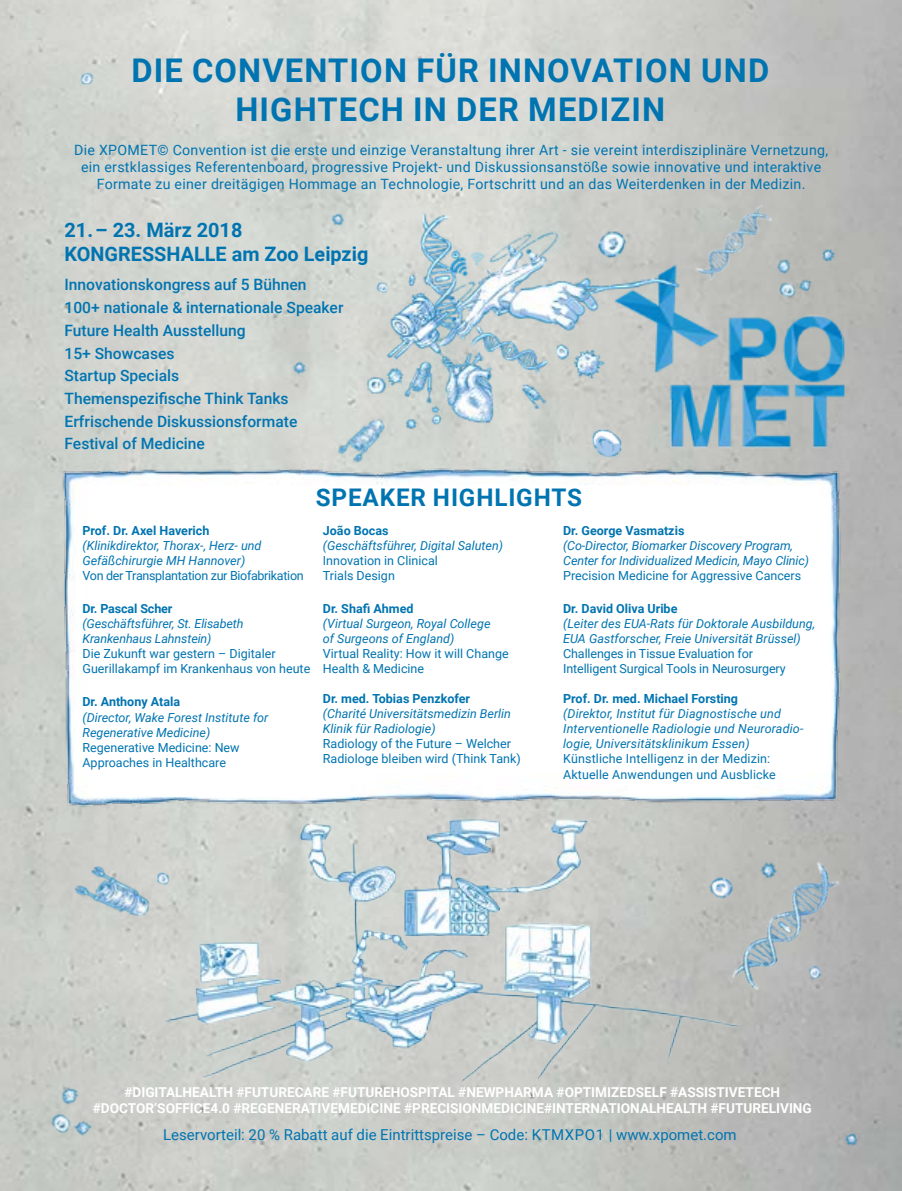
<style>
.page{position:relative;width:902px;height:1191px;background:#fff}
.page>*{position:absolute;margin:0;border:0;box-sizing:border-box;transform-origin:0 0}
.t1{font:700 32.7px/39.2px "Roboto";letter-spacing:.035em;color:#0074b1;text-align:center}
.t2{font:700 24.3px "Roboto";letter-spacing:.035em;color:#0074b1}
.t3{font:700 19.8px/24px "Roboto";color:#0074b1}
.t4{font:500 15.6px/22.6px "Roboto";color:#0074b1}
.t5{font:15px "Roboto";color:#0074b1}
.t6{font:14.25px/17.1px "Roboto";letter-spacing:.02em;color:#0074b1;text-align:center}
.t7{font:700 13.65px/16.4px "Roboto";color:#fff;text-align:center}
.t8{font:italic 12.45px/15px "Roboto";color:#0074b1}
.t9{font:12.45px/15px "Roboto";color:#0074b1}
.t10{font:700 12.45px "Roboto";color:#0074b1}
.t11{font:12.45px "Roboto";letter-spacing:-.025em;color:#0074b1}
</style>
<div class="page">
<img style="left:41px;top:462px;width:823px;height:346px">
<img style="left:327px;top:211px;width:21px;height:22px">
<img style="left:286px;top:357px;width:24px;height:26px">
<img style="left:147px;top:813px;width:658px;height:270px">
<img style="left:362px;top:184px;width:364px;height:252px">
<img style="left:816px;top:242px;width:27px;height:25px">
<img style="left:841px;top:1130px;width:21px;height:23px">
<img style="left:581px;top:424px;width:55px;height:40px">
<img style="left:663px;top:309px;width:181px;height:142px">
<img style="left:332px;top:409px;width:61px;height:61px">
<img style="left:68px;top:855px;width:91px;height:72px">
<img style="left:676px;top:193px;width:120px;height:104px">
<img style="left:694px;top:862px;width:24px;height:48px">
<img style="left:31px;top:1063px;width:89px;height:89px">
<img style="left:760px;top:252px;width:59px;height:55px">
<img style="left:373px;top:280px;width:14px;height:17px">
<img style="left:152px;top:867px;width:23px;height:23px">
<img style="left:75px;top:68px;width:20px;height:20px">
<img style="left:718px;top:840px;width:144px;height:175px">
<img style="left:801px;top:960px;width:26px;height:26px">
<h1 class="t1" style="left:131px;top:50px;width:639px">DIE CONVENTION FÜR INNOVATION UND<br>HIGHTECH IN DER MEDIZIN</h1>
<p class="t6" style="left:74px;top:141px;width:755px">Die XPOMET© Convention ist die erste und einzige Veranstaltung ihrer Art - sie vereint interdisziplinäre Vernetzung, ein erstklassiges Referentenboard, progressive Projekt- und Diskussionsanstöße sowie innovative und interaktive<br>Formate zu einer dreitägigen Hommage an Technologie, Fortschritt und an das Weiterdenken in der Medizin.</p>
<h3 class="t3" style="left:64px;top:217px;width:305px">21. – 23. März 2018<br>KONGRESSHALLE am Zoo Leipzig</h3>
<p class="t4" style="left:64px;top:273px;width:280px">Innovationskongress auf 5 Bühnen<br>100+ nationale &amp; internationale Speaker<br>Future Health Ausstellung<br>15+ Showcases<br>Startup Specials<br>Themenspezifische Think Tanks<br>Erfrischende Diskussionsformate<br>Festival of Medicine</p>
<p class="t10" style="left:82px;top:522px;width:128px">Prof. Dr. Axel Haverich</p>
<p class="t8" style="left:82px;top:538px;width:180px">(Klinikdirektor, Thorax-, Herz- und<br>Gefäßchirurgie MH Hannover)</p>
<p class="t11" style="left:82px;top:567px;width:223px">Von der Transplantation zur Biofabrikation</p>
<h2 class="t2" style="left:316px;top:480px;width:268px">SPEAKER HIGHLIGHTS</h2>
<p class="t10" style="left:323px;top:522px;width:67px">João Bocas</p>
<p class="t8" style="left:323px;top:538px;width:182px">(Geschäftsführer, Digital Saluten)</p>
<p class="t9" style="left:323px;top:553px;width:116px">Innovation in Clinical<br>Trials Design</p>
<p class="t10" style="left:563px;top:522px;width:123px">Dr. George Vasmatzis</p>
<p class="t8" style="left:563px;top:538px;width:247px">(Co-Director, Biomarker Discovery Program,<br>Center for Individualized Medicin, Mayo Clinic)</p>
<p class="t9" style="left:563px;top:568px;width:239px">Precision Medicine for Aggressive Cancers</p>
<p class="t10" style="left:82px;top:600px;width:91px">Dr. Pascal Scher</p>
<p class="t8" style="left:82px;top:616px;width:163px">(Geschäftsführer, St. Elisabeth<br>Krankenhaus Lahnstein)</p>
<p class="t9" style="left:82px;top:646px;width:229px">Die Zukunft war gestern – Digitaler<br>Guerillakampf im Krankenhaus von heute</p>
<p class="t10" style="left:82px;top:693px;width:99px">Dr. Anthony Atala</p>
<p class="t8" style="left:82px;top:709px;width:187px">(Director, Wake Forest Institute for<br>Regenerative Medicine)</p>
<p class="t9" style="left:82px;top:739px;width:159px">Regenerative Medicine: New<br>Approaches in Healthcare</p>
<p class="t10" style="left:323px;top:600px;width:92px">Dr. Shafi Ahmed</p>
<p class="t8" style="left:323px;top:616px;width:169px">(Virtual Surgeon, Royal College of Surgeons of England)</p>
<p class="t9" style="left:323px;top:646px;width:187px">Virtual Reality: How it will Change<br>Health &amp; Medicine</p>
<p class="t10" style="left:323px;top:690px;width:149px">Dr. med. Tobias Penzkofer</p>
<p class="t8" style="left:323px;top:706px;width:190px">(Charité Universitätsmedizin Berlin<br>Klinik für Radiologie)</p>
<p class="t9" style="left:323px;top:736px;width:199px">Radiology of the Future – Welcher<br>Radiologe bleiben wird (Think Tank)</p>
<p class="t10" style="left:563px;top:600px;width:116px">Dr. David Oliva Uribe</p>
<p class="t8" style="left:563px;top:616px;width:253px">(Leiter des EUA-Rats für Doktorale Ausbildung,<br>EUA Gastforscher, Freie Universität Brüssel)</p>
<p class="t9" style="left:563px;top:646px;width:224px">Challenges in Tissue Evaluation for<br>Intelligent Surgical Tools in Neurosurgery</p>
<p class="t10" style="left:563px;top:690px;width:176px">Prof. Dr. med. Michael Forsting</p>
<p class="t8" style="left:563px;top:706px;width:242px">(Direktor, Institut für Diagnostische und<br>Interventionelle Radiologie und Neuroradio&shy;logie, Universitätsklinikum Essen)</p>
<p class="t9" style="left:563px;top:751px;width:214px">Künstliche Intelligenz in der Medizin:<br>Aktuelle Anwendungen und Ausblicke</p>
<p class="t7" style="left:93px;top:1083px;width:720px">#DIGITALHEALTH #FUTURECARE #FUTUREHOSPITAL #NEWPHARMA #OPTIMIZEDSELF #ASSISTIVETECH #DOCTOR’SOFFICE4.0 #REGENERATIVEMEDICINE #PRECISIONMEDICINE#INTERNATIONALHEALTH #FUTURELIVING</p>
<p class="t5" style="left:163px;top:1123px;width:575px">Leservorteil: 20 % Rabatt auf die Eintrittspreise – Code: KTMXPO1 | www.xpomet.com</p>
</div>
